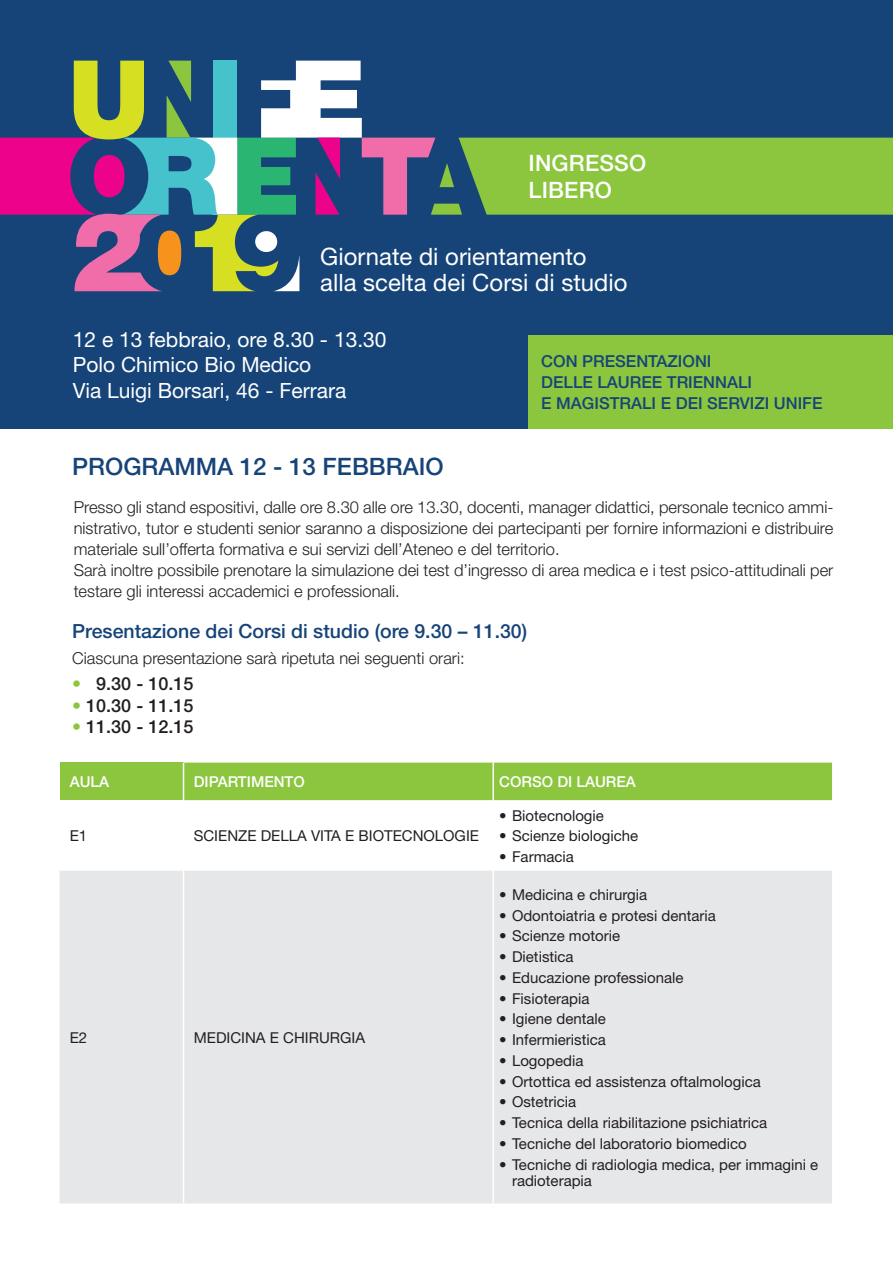
<style>
.page{position:relative;width:893px;height:1263px;background:#fff}
.page>*{position:absolute;margin:0;border:0;box-sizing:border-box;transform-origin:0 0}
.t1{font:24px/25.8px "Helvetica Neue";color:#fff}
.t2{font:500 24px "Helvetica Neue";color:#164478}
.t3{font:500 22.5px/27.2px "Helvetica Neue";letter-spacing:.01em;color:#fff}
.t4{font:21px/25.5px "Helvetica Neue";color:#fff}
.t5{font:500 19.5px "Helvetica Neue";color:#164478}
.t6{font:500 18px "Helvetica Neue";color:#231f20}
.t7{font:300 16.5px/21px "Helvetica Neue";color:#231f20}
.t8{font:500 16.5px/21px "Helvetica Neue";color:#164478}
.t9{font:15px/16.5px "Helvetica Neue";color:#231f20}
.t10{font:500 15px "Helvetica Neue";color:#fff}
.s1{font-weight:300;color:#8bc63e}
</style>
<div class="page">
<div style="left:60px;top:763px;width:124px;height:37px;background:#8bc63e"></div>
<div style="left:184px;top:763px;width:648px;height:37px;background:#8bc63e"></div>
<div style="left:60px;top:871px;width:772px;height:332px;background:#e6e7e9"></div>
<hr style="left:183px;top:763px;width:1px;height:37px;background:#fff">
<hr style="left:492px;top:763px;width:2px;height:37px;background:#fff">
<hr style="left:183px;top:871px;width:1px;height:332px;background:#fff">
<hr style="left:492px;top:871px;width:2px;height:332px;background:#fff">
<div style="left:0;top:0;width:893px;height:428px;background:#164478"></div>
<svg style="left:0;top:61px;width:893px;height:230px"></svg>
<div style="left:528px;top:335px;width:365px;height:93px;background:#8bc63e"></div>
<h2 class="t3" style="left:528px;top:149px;width:119px">INGRESSO<br>LIBERO</h2>
<h1 class="t1" style="left:320px;top:244px;width:309px">Giornate di orientamento alla scelta dei Corsi di studio</h1>
<p class="t4" style="left:73px;top:326px;width:315px">12 e 13 febbraio, ore 8.30 - 13.30<br>Polo Chimico Bio Medico<br>Via Luigi Borsari, 46 - Ferrara</p>
<h1 class="t2" style="left:72px;top:452px;width:373px">PROGRAMMA 12 - 13 FEBBRAIO</h1>
<p class="t8" style="left:541px;top:350px;width:283px">CON PRESENTAZIONI<br>DELLE LAUREE TRIENNALI<br>E MAGISTRALI E DEI SERVIZI UNIFE</p>
<p class="t7" style="left:74px;top:496px;width:761px">Presso gli stand espositivi, dalle ore 8.30 alle ore 13.30, docenti, manager didattici, personale tecnico ammi&shy;nistrativo, tutor e studenti senior saranno a disposizione dei partecipanti per fornire informazioni e distribuire materiale sull’offerta formativa e sui servizi dell’Ateneo e del territorio.<br>Sarà inoltre possibile prenotare la simulazione dei test d’ingresso di area medica e i test psico-attitudinali per testare gli interessi accademici e professionali.</p>
<p class="t5" style="left:72px;top:620px;width:456px">Presentazione dei Corsi di studio (ore 9.30 – 11.30)</p>
<p class="t7" style="left:72px;top:647px;width:394px">Ciascuna presentazione sarà ripetuta nei seguenti orari:</p>
<p class="t6" style="left:72px;top:673px;width:123px"><span class="s1">•</span> 9.30 - 10.15</p>
<p class="t6" style="left:72px;top:694px;width:123px"><span class="s1">•</span> 10.30 - 11.15</p>
<p class="t6" style="left:72px;top:716px;width:123px"><span class="s1">•</span> 11.30 - 12.15</p>
<p class="t10" style="left:70px;top:773px;width:41px">AULA</p>
<p class="t10" style="left:194px;top:773px;width:113px">DIPARTIMENTO</p>
<p class="t10" style="left:499px;top:773px;width:138px">CORSO DI LAUREA</p>
<p class="t9" style="left:70px;top:827px;width:19px">E1</p>
<p class="t9" style="left:194px;top:827px;width:287px">SCIENZE DELLA VITA E BIOTECNOLOGIE</p>
<p class="t9" style="left:70px;top:1029px;width:19px">E2</p>
<p class="t9" style="left:194px;top:1029px;width:173px">MEDICINA E CHIRURGIA</p>
<p class="t9" style="left:499px;top:807px;width:106px">• Biotecnologie</p>
<p class="t9" style="left:499px;top:827px;width:140px">• Scienze biologiche</p>
<p class="t9" style="left:499px;top:848px;width:76px">• Farmacia</p>
<p class="t9" style="left:499px;top:886px;width:149px">• Medicina e chirurgia</p>
<p class="t9" style="left:499px;top:907px;width:218px">• Odontoiatria e protesi dentaria</p>
<p class="t9" style="left:499px;top:927px;width:122px">• Scienze motorie</p>
<p class="t9" style="left:499px;top:948px;width:76px">• Dietistica</p>
<p class="t9" style="left:499px;top:969px;width:186px">• Educazione professionale</p>
<p class="t9" style="left:499px;top:990px;width:92px">• Fisioterapia</p>
<p class="t9" style="left:499px;top:1010px;width:108px">• Igiene dentale</p>
<p class="t9" style="left:499px;top:1031px;width:108px">• Infermieristica</p>
<p class="t9" style="left:499px;top:1052px;width:86px">• Logopedia</p>
<p class="t9" style="left:499px;top:1073px;width:263px">• Ortottica ed assistenza oftalmologica</p>
<p class="t9" style="left:499px;top:1093px;width:78px">• Ostetricia</p>
<p class="t9" style="left:499px;top:1114px;width:270px">• Tecnica della riabilitazione psichiatrica</p>
<p class="t9" style="left:499px;top:1135px;width:249px">• Tecniche del laboratorio biomedico</p>
<p class="t9" style="left:512px;top:1156px;width:308px;text-indent:-13px">• Tecniche di radiologia medica, per immagini e radioterapia</p>
</div>
